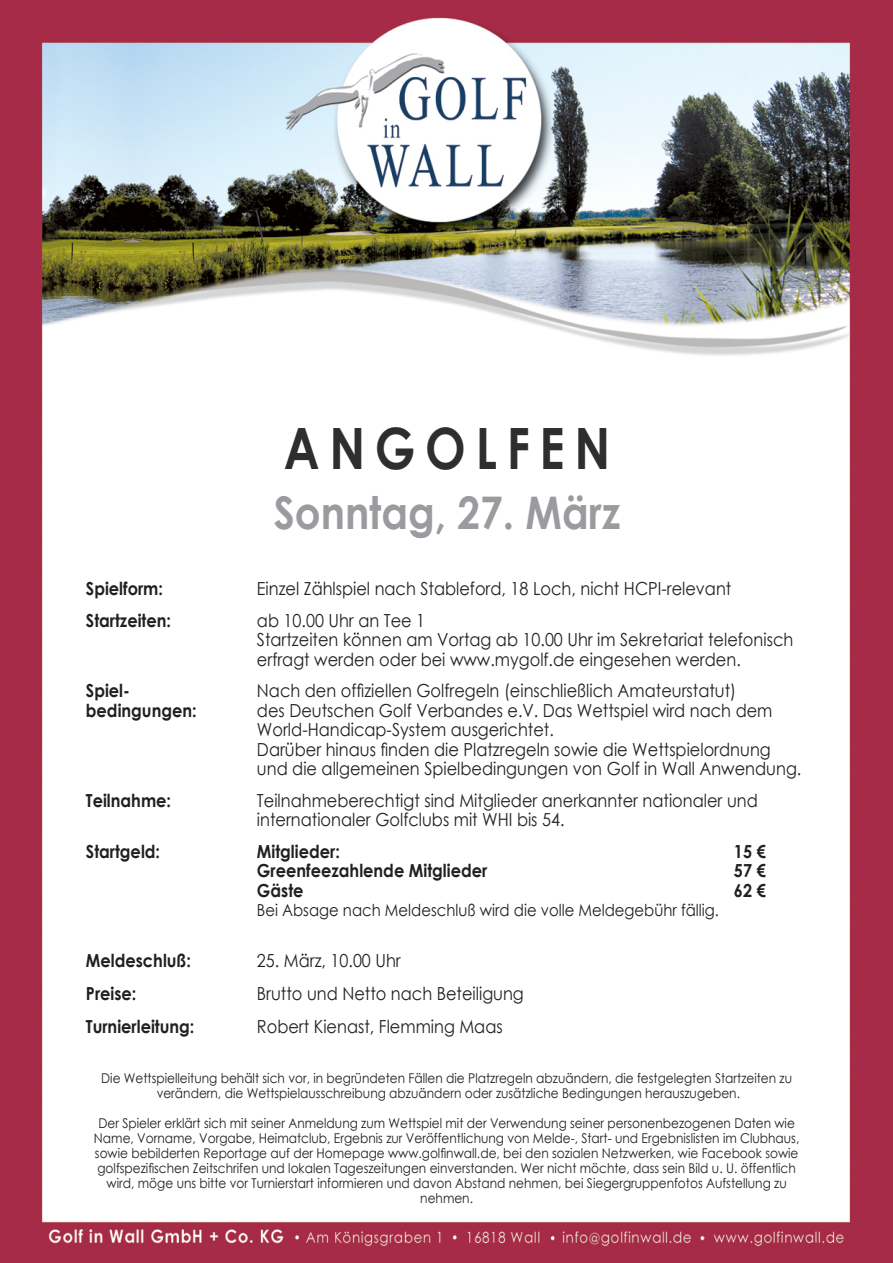
<style>
.page{position:relative;width:893px;height:1263px;background:#fff}
.page>*{position:absolute;margin:0;border:0;box-sizing:border-box;transform-origin:0 0}
.t1{font:700 57px "Century Gothic";letter-spacing:.2em;color:#2f2d2e;scale:.85 1}
.t2{font:700 45px "Century Gothic";color:#999b9e;scale:.9 1}
.t3{font:18px "Century Gothic";color:#231f20;scale:.9 1}
.t4{font:700 18px "Century Gothic";color:#231f20;scale:.9 1}
.t5{font:16.5px "Century Gothic";color:#231f20;scale:.9 1}
.t6{font:13.5px/15px "Century Gothic";color:#231f20;text-align:center;scale:.9 1}
</style>
<div class="page">
<img style="left:0;top:0;width:893px;height:1263px">
<p class="t1" style="left:284px;top:405px;width:386px">ANGOLFEN</p>
<p class="t2" style="left:274px;top:479px;width:387px">Sonntag, 27. März</p>
<p class="t4" style="left:86px;top:575px;width:87px">Spielform:</p>
<p class="t3" style="left:257px;top:576px;width:529px">Einzel Zählspiel nach Stableford, 18 Loch, nicht HCPI-relevant</p>
<p class="t4" style="left:86px;top:607px;width:96px">Startzeiten:</p>
<p class="t3" style="left:257px;top:608px;width:188px">ab 10.00 Uhr an Tee 1</p>
<p class="t3" style="left:257px;top:627px;width:597px">Startzeiten können am Vortag ab 10.00 Uhr im Sekretariat telefonisch</p>
<p class="t3" style="left:257px;top:647px;width:539px">erfragt werden oder bei www.mygolf.de eingesehen werden.</p>
<p class="t4" style="left:86px;top:677px;width:50px">Spiel-</p>
<p class="t3" style="left:257px;top:678px;width:534px">Nach den offiziellen Golfregeln (einschließlich Amateurstatut)</p>
<p class="t4" style="left:86px;top:697px;width:125px">bedingungen:</p>
<p class="t3" style="left:257px;top:698px;width:574px">des Deutschen Golf Verbandes e.V. Das Wettspiel wird nach dem</p>
<p class="t3" style="left:257px;top:717px;width:331px">World-Handicap-System ausgerichtet.</p>
<p class="t3" style="left:257px;top:737px;width:572px">Darüber hinaus finden die Platzregeln sowie die Wettspielordnung</p>
<p class="t3" style="left:257px;top:756px;width:606px">und die allgemeinen Spielbedingungen von Golf in Wall Anwendung.</p>
<p class="t4" style="left:86px;top:787px;width:96px">Teilnahme:</p>
<p class="t3" style="left:257px;top:788px;width:558px">Teilnahmeberechtigt sind Mitglieder anerkannter nationaler und</p>
<p class="t3" style="left:257px;top:807px;width:343px">internationaler Golfclubs mit WHI bis 54.</p>
<p class="t4" style="left:86px;top:838px;width:84px">Startgeld:</p>
<p class="t4" style="left:257px;top:838px;width:94px">Mitglieder:</p>
<p class="t4" style="left:734px;top:838px;width:37px">15 €</p>
<p class="t4" style="left:257px;top:857px;width:257px">Greenfeezahlende Mitglieder</p>
<p class="t4" style="left:734px;top:857px;width:37px">57 €</p>
<p class="t4" style="left:257px;top:877px;width:53px">Gäste</p>
<p class="t4" style="left:734px;top:877px;width:37px">62 €</p>
<p class="t5" style="left:257px;top:899px;width:515px">Bei Absage nach Meldeschluß wird die volle Meldegebühr fällig.</p>
<p class="t4" style="left:86px;top:947px;width:118px">Meldeschluß:</p>
<p class="t3" style="left:257px;top:948px;width:161px">25. März, 10.00 Uhr</p>
<p class="t4" style="left:86px;top:980px;width:58px">Preise:</p>
<p class="t3" style="left:257px;top:981px;width:298px">Brutto und Netto nach Beteiligung</p>
<p class="t4" style="left:86px;top:1013px;width:122px">Turnierleitung:</p>
<p class="t3" style="left:257px;top:1014px;width:275px">Robert Kienast, Flemming Maas</p>
<p class="t6" style="left:101px;top:1070px;width:769px">Die Wettspielleitung behält sich vor, in begründeten Fällen die Platzregeln abzuändern, die festgelegten Startzeiten zu</p>
<p class="t6" style="left:157px;top:1085px;width:650px">verändern, die Wettspielausschreibung abzuändern oder zusätzliche Bedingungen herauszugeben.</p>
<p class="t6" style="left:94px;top:1115px;width:785px">Der Spieler erklärt sich mit seiner Anmeldung zum Wettspiel mit der Verwendung seiner personenbezogenen Daten wie Name, Vorname, Vorgabe, Heimatclub, Ergebnis zur Veröffentlichung von Melde-, Start- und Ergebnislisten im Clubhaus, sowie bebilderten Reportage auf der Homepage www.golfinwall.de, bei den sozialen Netzwerken, wie Facebook sowie golfspezifischen Zeitschrifen und lokalen Tageszeitungen einverstanden. Wer nicht möchte, dass sein Bild u. U. öffentlich wird, möge uns bitte vor Turnierstart informieren und davon Abstand nehmen, bei Siegergruppenfotos Aufstellung zu nehmen.</p>
</div>
